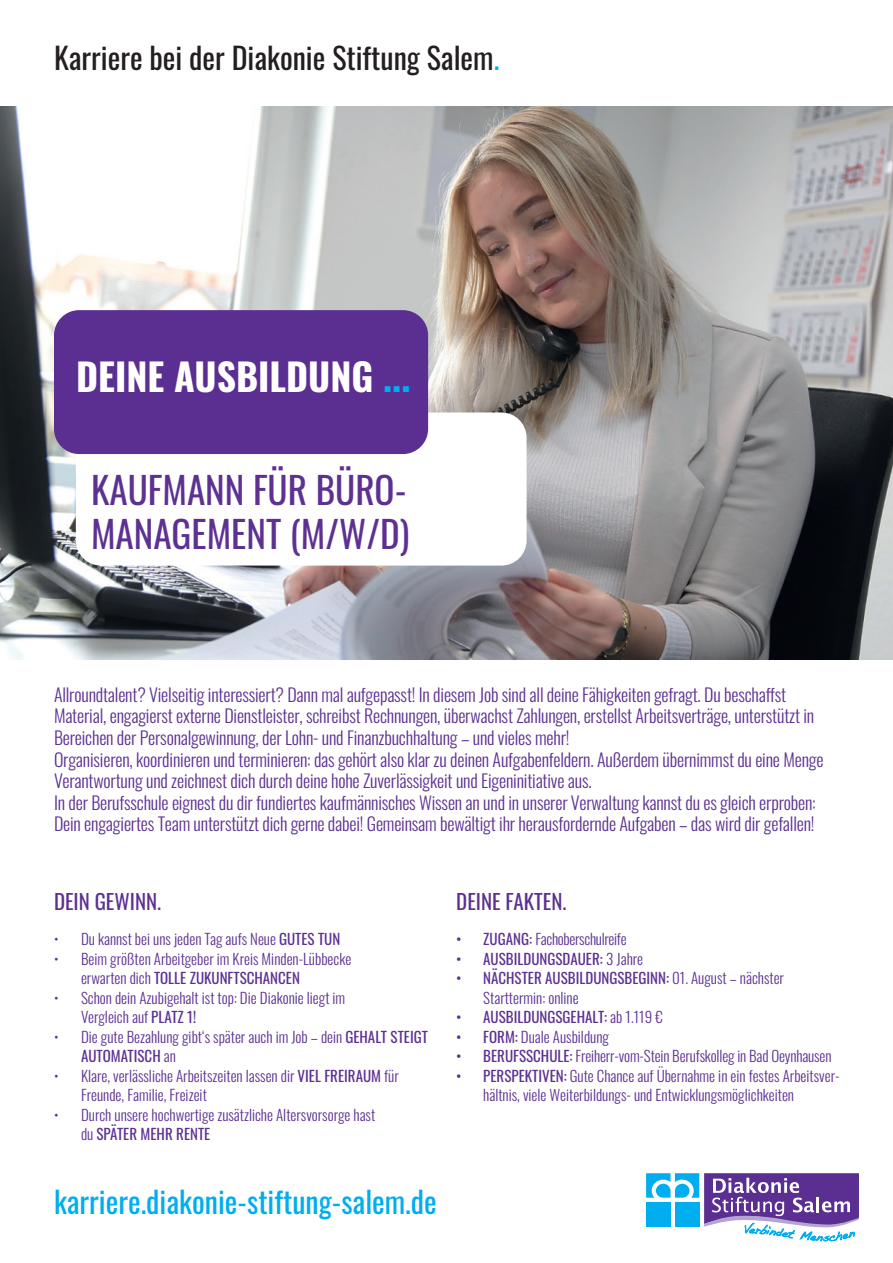
<style>
.page{position:relative;width:893px;height:1263px;background:#fff}
.page>*{position:absolute;margin:0;border:0;box-sizing:border-box;transform-origin:0 0}
.t1{font:700 37.65px "Oswald";color:#fff}
.t2{font:37.2px/44.7px "Oswald";color:#5d3192}
.t3{font:30px "Oswald";color:#231f20}
.t4{font:30px "Oswald";color:#00aeef}
.t5{font:21px "Oswald";color:#5d3192}
.t6{font:300 18px/21.6px "Oswald";letter-spacing:-.01em;color:#5d3192}
.t7{font:300 15px/19.5px "Oswald";color:#5d3192}
.t8{font:15px "Oswald";color:#5d3192}
.t9{font:300 15px "Oswald";letter-spacing:-.02em;color:#5d3192}
.s1{color:#00aeef}
.s2{font-weight:400}
.s3{font-weight:300}
</style>
<div class="page">
<svg style="left:646px;top:1173px;width:213px;height:68px"></svg>
<img style="left:0;top:106px;width:893px;height:553px">
<div style="left:76px;top:412px;width:451px;height:153px;background:#fff;border-radius:25px"></div>
<div style="left:54px;top:310px;width:374px;height:144px;background:#5b2e91;border-radius:25px"></div>
<h3 class="t3" style="left:54px;top:31px;width:447px">Karriere bei der Diakonie Stiftung Salem<span class="s1">.</span></h3>
<h1 class="t1" style="left:76px;top:357px;width:336px">DEINE AUSBILDUNG <span class="s1">...</span></h1>
<h2 class="t2" style="left:91px;top:463px;width:320px">KAUFMANN FÜR BÜRO-<br>MANAGEMENT (M/W/D)</h2>
<p class="t6" style="left:54px;top:682px;width:771px">Allroundtalent? Vielseitig interessiert? Dann mal aufgepasst! In diesem Job sind all deine Fähigkeiten gefragt. Du beschaffst Material, engagierst externe Dienstleister, schreibst Rechnungen, überwachst Zahlungen, erstellst Arbeitsverträge, unterstützt in Bereichen der Personalgewinnung, der Lohn- und Finanzbuchhaltung – und vieles mehr!<br>Organisieren, koordinieren und terminieren: das gehört also klar zu deinen Aufgabenfeldern. Außerdem übernimmst du eine Menge Verantwortung und zeichnest dich durch deine hohe Zuverlässigkeit und Eigeninitiative aus.<br>In der Berufsschule eignest du dir fundiertes kaufmännisches Wissen an und in unserer Verwaltung kannst du es gleich erproben:<br>Dein engagiertes Team unterstützt dich gerne dabei! Gemeinsam bewältigt ihr herausfordernde Aufgaben – das wird dir gefallen!</p>
<p class="t5" style="left:54px;top:882px;width:109px">DEIN GEWINN.</p>
<p class="t7" style="left:54px;top:928px;width:288px">• Du kannst bei uns jeden Tag aufs Neue <span class="s2">GUTES TUN</span></p>
<p class="t7" style="left:81px;top:947px;width:272px;text-indent:-27px">• Beim größten Arbeitgeber im Kreis Minden-Lübbecke erwarten dich <span class="s2">TOLLE ZUKUNFTSCHANCEN</span></p>
<p class="t7" style="left:81px;top:986px;width:266px;text-indent:-27px">• Schon dein Azubigehalt ist top: Die Diakonie liegt im<br>Vergleich auf <span class="s2">PLATZ 1!</span></p>
<p class="t7" style="left:81px;top:1025px;width:348px;text-indent:-27px">• Die gute Bezahlung gibt‘s später auch im Job – dein <span class="s2">GEHALT STEIGT<br>AUTOMATISCH</span> an</p>
<p class="t7" style="left:81px;top:1064px;width:319px;text-indent:-27px">• Klare, verlässliche Arbeitszeiten lassen dir <span class="s2">VIEL FREIRAUM</span> für<br>Freunde, Familie, Freizeit</p>
<p class="t7" style="left:81px;top:1103px;width:296px;text-indent:-27px">• Durch unsere hochwertige zusätzliche Altersvorsorge hast du <span class="s2">SPÄTER MEHR RENTE</span></p>
<h3 class="t4" style="left:54px;top:1175px;width:384px">karriere.diakonie-stiftung-salem.de</h3>
<p class="t5" style="left:456px;top:882px;width:112px">DEINE FAKTEN.</p>
<p class="t9" style="left:456px;top:926px;width:172px"><span class="s2">• ZUGANG:</span> Fachoberschulreife</p>
<p class="t8" style="left:456px;top:945px;width:188px">• AUSBILDUNGSDAUER: <span class="s3">3 Jahre</span></p>
<p class="t7" style="left:483px;top:967px;width:302px;text-indent:-27px"><span class="s2">• NÄCHSTER AUSBILDUNGSBEGINN:</span> 01. August – nächster<br>Starttermin: online</p>
<p class="t8" style="left:456px;top:1004px;width:208px">• AUSBILDUNGSGEHALT: <span class="s3">ab 1.119 €</span></p>
<p class="t7" style="left:456px;top:1025px;width:154px"><span class="s2">• FORM:</span> Duale Ausbildung</p>
<p class="t7" style="left:456px;top:1045px;width:377px"><span class="s2">• BERUFSSCHULE:</span> Freiherr-vom-Stein Berufskolleg in Bad Oeynhausen</p>
<p class="t7" style="left:483px;top:1064px;width:358px;text-indent:-27px"><span class="s2">• PERSPEKTIVEN:</span> Gute Chance auf Übernahme in ein festes Arbeitsver&shy;hältnis, viele Weiterbildungs- und Entwicklungsmöglichkeiten</p>
</div>
